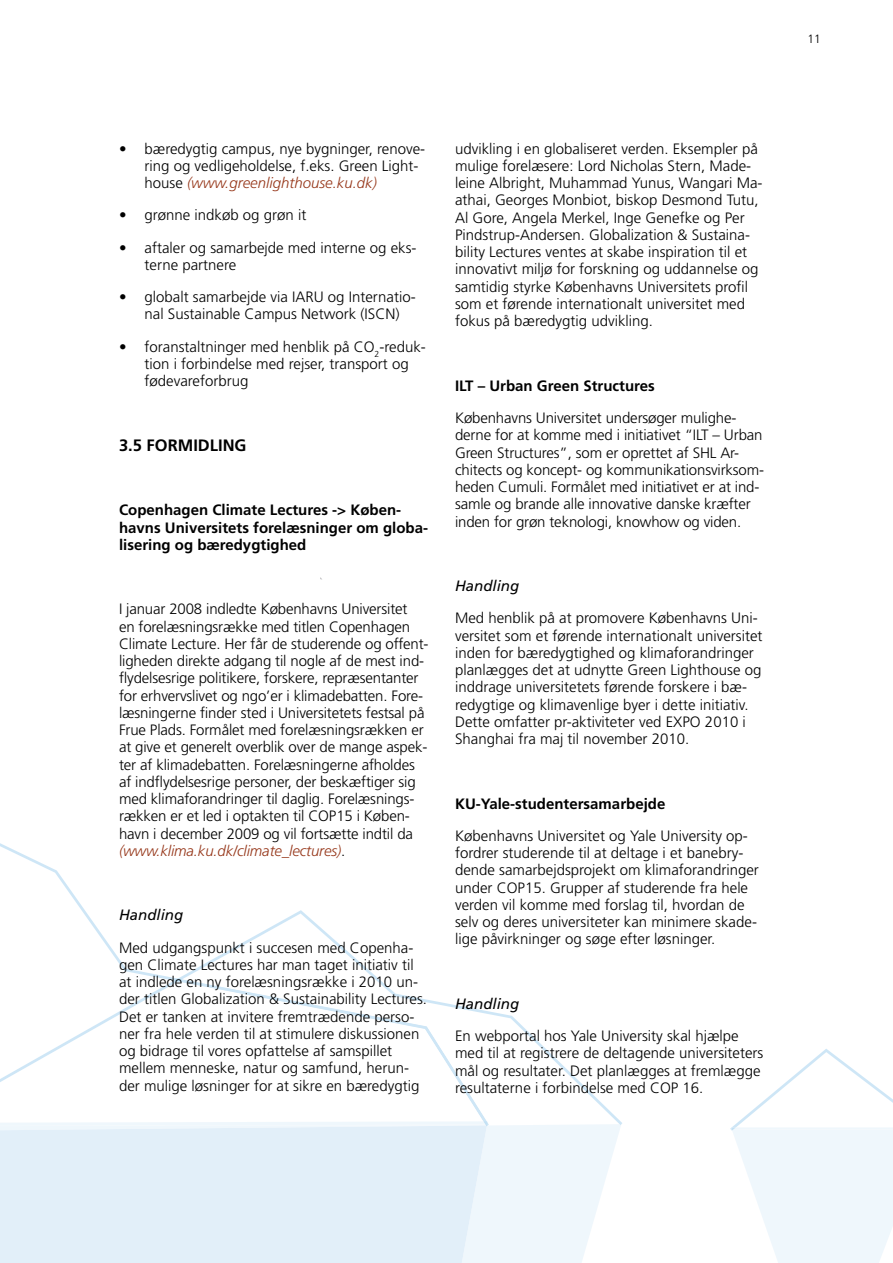
<style>
.page{position:relative;width:893px;height:1263px;background:#fff}
.page>*{position:absolute;margin:0;border:0;box-sizing:border-box;transform-origin:0 0}
.t1{font:700 16.5px "Frutiger";color:#000}
.t2{font:300 15px/17.2px "Frutiger";color:#000}
.t3{font:700 15px/17.2px "Frutiger";color:#000}
.t4{font:italic 15px "Frutiger";color:#000}
.t5{font:300 12px "Frutiger";color:#000}
.s1{font-style:italic;color:#96371a}
</style>
<div class="page">
<svg style="left:179px;top:910px;width:443px;height:214px"></svg>
<svg style="left:487px;top:1124px;width:134px;height:139px;fill:#eff7fc"></svg>
<div style="left:0;top:1126px;width:487px;height:137px;background:#e2eff9"></div>
<svg style="left:0;top:978px;width:489px;height:148px"></svg>
<svg style="left:730px;top:1049px;width:163px;height:214px"></svg>
<p class="t2" style="left:145px;top:140px;width:282px;text-indent:-26px">• bæredygtig campus, nye bygninger, renove&shy;ring og vedligeholdelse, f.eks. Green Light&shy;house <span class="s1">(www.greenlighthouse.ku.dk)</span></p>
<p class="t2" style="left:119px;top:207px;width:189px">• grønne indkøb og grøn it</p>
<p class="t2" style="left:145px;top:239px;width:273px;text-indent:-26px">• aftaler og samarbejde med interne og eks&shy;terne partnere</p>
<p class="t2" style="left:145px;top:289px;width:273px;text-indent:-26px">• globalt samarbejde via IARU og Internatio&shy;nal Sustainable Campus Network (ISCN)</p>
<p class="t2" style="left:145px;top:338px;width:283px;text-indent:-26px">• foranstaltninger med henblik på CO<sub>2</sub>-reduk&shy;tion i forbindelse med rejser, transport og fødevareforbrug</p>
<p class="t1" style="left:119px;top:435px;width:47px">3.5 FORMIDLING</p>
<p class="t3" style="left:119px;top:501px;width:310px">Copenhagen Climate Lectures -&gt; Køben&shy;havns Universitets forelæsninger om globa&shy;lisering og bæredygtighed</p>
<p class="t2" style="left:119px;top:601px;width:311px">I januar 2008 indledte Københavns Universitet<br>en forelæsningsrække med titlen Copenhagen Climate Lecture. Her får de studerende og offent&shy;ligheden direkte adgang til nogle af de mest ind&shy;flydelsesrige politikere, forskere, repræsentanter for erhvervslivet og ngo’er i klimadebatten. Fore&shy;læsningerne finder sted i Universitetets festsal på Frue Plads. Formålet med forelæsningsrækken er at give et generelt overblik over de mange aspek&shy;ter af klimadebatten. Forelæsningerne afholdes af indflydelsesrige personer, der beskæftiger sig med klimaforandringer til daglig. Forelæsnings&shy;rækken er et led i optakten til COP15 i Køben&shy;havn i december 2009 og vil fortsætte indtil da <span class="s1">(www.klima.ku.dk/climate_lectures)</span>.</p>
<p class="t4" style="left:119px;top:906px;width:66px">Handling</p>
<p class="t2" style="left:119px;top:939px;width:310px">Med udgangspunkt i succesen med Copenha&shy;gen Climate Lectures har man taget initiativ til at indlede en ny forelæsningsrække i 2010 un&shy;der titlen Globalization &amp; Sustainability Lectures.<br>Det er tanken at invitere fremtrædende perso&shy;ner fra hele verden til at stimulere diskussionen og bidrage til vores opfattelse af samspillet mellem menneske, natur og samfund, herun&shy;der mulige løsninger for at sikre en bæredygtig</p>
<p class="t2" style="left:455px;top:140px;width:309px">udvikling i en globaliseret verden. Eksempler på mulige forelæsere: Lord Nicholas Stern, Made&shy;leine Albright, Muhammad Yunus, Wangari Ma&shy;athai, Georges Monbiot, biskop Desmond Tutu, Al Gore, Angela Merkel, Inge Genefke og Per Pindstrup-Andersen. Globalization &amp; Sustaina&shy;bility Lectures ventes at skabe inspiration til et innovativt miljø for forskning og uddannelse og samtidig styrke Københavns Universitets profil som et førende internationalt universitet med fokus på bæredygtig udvikling.</p>
<p class="t3" style="left:455px;top:377px;width:201px">ILT – Urban Green Structures</p>
<p class="t2" style="left:455px;top:409px;width:311px">Københavns Universitet undersøger mulighe&shy;derne for at komme med i initiativet “ILT – Urban Green Structures”, som er oprettet af SHL Ar&shy;chitects og koncept- og kommunikationsvirksom&shy;heden Cumuli. Formålet med initiativet er at ind&shy;samle og brande alle innovative danske kræfter inden for grøn teknologi, knowhow og viden.</p>
<p class="t4" style="left:455px;top:577px;width:66px">Handling</p>
<p class="t2" style="left:455px;top:610px;width:309px">Med henblik på at promovere Københavns Uni&shy;versitet som et førende internationalt universitet inden for bæredygtighed og klimaforandringer planlægges det at udnytte Green Lighthouse og inddrage universitetets førende forskere i bæ&shy;redygtige og klimavenlige byer i dette initiativ.<br>Dette omfatter pr-aktiviteter ved EXPO 2010 i Shanghai fra maj til november 2010.</p>
<p class="t3" style="left:455px;top:795px;width:212px">KU-Yale-studentersamarbejde</p>
<p class="t2" style="left:455px;top:827px;width:305px">Københavns Universitet og Yale University op&shy;fordrer studerende til at deltage i et banebry&shy;dende samarbejdsprojekt om klimaforandringer under COP15. Grupper af studerende fra hele verden vil komme med forslag til, hvordan de selv og deres universiteter kan minimere skade&shy;lige påvirkninger og søge efter løsninger.</p>
<p class="t4" style="left:455px;top:995px;width:66px">Handling</p>
<p class="t2" style="left:455px;top:1027px;width:310px">En webportal hos Yale University skal hjælpe med til at registrere de deltagende universiteters mål og resultater. Det planlægges at fremlægge resultaterne i forbindelse med COP 16.</p>
<p class="t5" style="left:807px;top:32px;width:15px">11</p>
</div>
